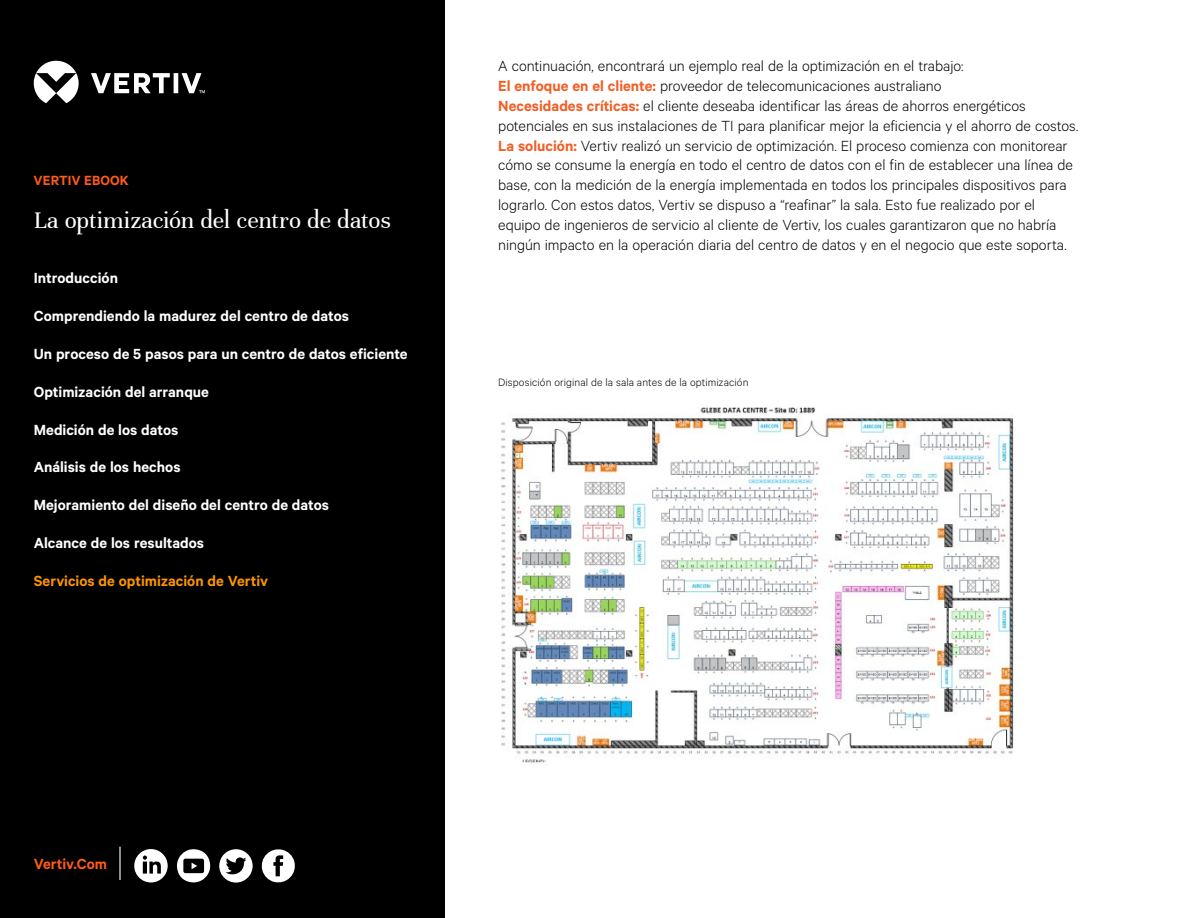
<style>
.page{position:relative;width:1188px;height:918px;background:#fff}
.page>*{position:absolute;margin:0;border:0;box-sizing:border-box;transform-origin:0 0}
.t1{font:25.5px "Unna";letter-spacing:-.01em;color:#fff}
.t2{font:300 16.5px/19.8px "Calibre";color:#000}
.t3{font:600 16.5px "Calibre";color:#fff}
.t4{font:600 16.5px "Calibre";color:#fb9500}
.t5{font:600 16.5px "Calibre";color:#fe5b1b}
.t6{font:600 15px "Calibre";letter-spacing:.005em;color:#fe5b1b}
.t7{font:300 12px "Calibre";letter-spacing:.01em;color:#000}
.s1{font-weight:600;color:#f15d24}
</style>
<div class="page">
<div style="left:0;top:0;width:444px;height:918px;background:#000"></div>
<svg style="left:34px;top:61px;width:171px;height:42px"></svg>
<hr style="left:119px;top:847px;width:2px;height:33px;background:#fff">
<svg style="left:134px;top:849px;width:34px;height:33px"></svg>
<svg style="left:177px;top:849px;width:33px;height:34px"></svg>
<svg style="left:219px;top:849px;width:33px;height:34px"></svg>
<svg style="left:262px;top:849px;width:33px;height:34px"></svg>
<img style="left:501px;top:407px;width:513px;height:356px">
<p class="t6" style="left:34px;top:172px;width:97px">VERTIV EBOOK</p>
<h1 class="t1" style="left:34px;top:206px;width:359px">La optimización del centro de datos</h1>
<p class="t3" style="left:34px;top:269px;width:86px">Introducción</p>
<p class="t3" style="left:34px;top:306px;width:317px">Comprendiendo la madurez del centro de datos</p>
<p class="t3" style="left:34px;top:344px;width:375px">Un proceso de 5 pasos para un centro de datos eficiente</p>
<p class="t3" style="left:34px;top:382px;width:177px">Optimización del arranque</p>
<p class="t3" style="left:34px;top:420px;width:146px">Medición de los datos</p>
<p class="t3" style="left:34px;top:458px;width:148px">Análisis de los hechos</p>
<p class="t3" style="left:34px;top:495px;width:297px">Mejoramiento del diseño del centro de datos</p>
<p class="t3" style="left:34px;top:533px;width:172px">Alcance de los resultados</p>
<p class="t4" style="left:34px;top:571px;width:236px">Servicios de optimización de Vertiv</p>
<p class="t2" style="left:498px;top:56px;width:582px">A continuación, encontrará un ejemplo real de la optimización en el trabajo:<br><span class="s1">El enfoque en el cliente:</span> proveedor de telecomunicaciones australiano<br><span class="s1">Necesidades críticas:</span> el cliente deseaba identificar las áreas de ahorros energéticos potenciales en sus instalaciones de TI para planificar mejor la eficiencia y el ahorro de costos.<br><span class="s1">La solución:</span> Vertiv realizó un servicio de optimización. El proceso comienza con monitorear cómo se consume la energía en todo el centro de datos con el fin de establecer una línea de base, con la medición de la energía implementada en todos los principales dispositivos para lograrlo. Con estos datos, Vertiv se dispuso a “reafinar” la sala. Esto fue realizado por el equipo de ingenieros de servicio al cliente de Vertiv, los cuales garantizaron que no habría ningún impacto en la operación diaria del centro de datos y en el negocio que este soporta.</p>
<p class="t7" style="left:498px;top:375px;width:252px">Disposición original de la sala antes de la optimización</p>
<p class="t5" style="left:34px;top:854px;width:75px">Vertiv.Com</p>
</div>
